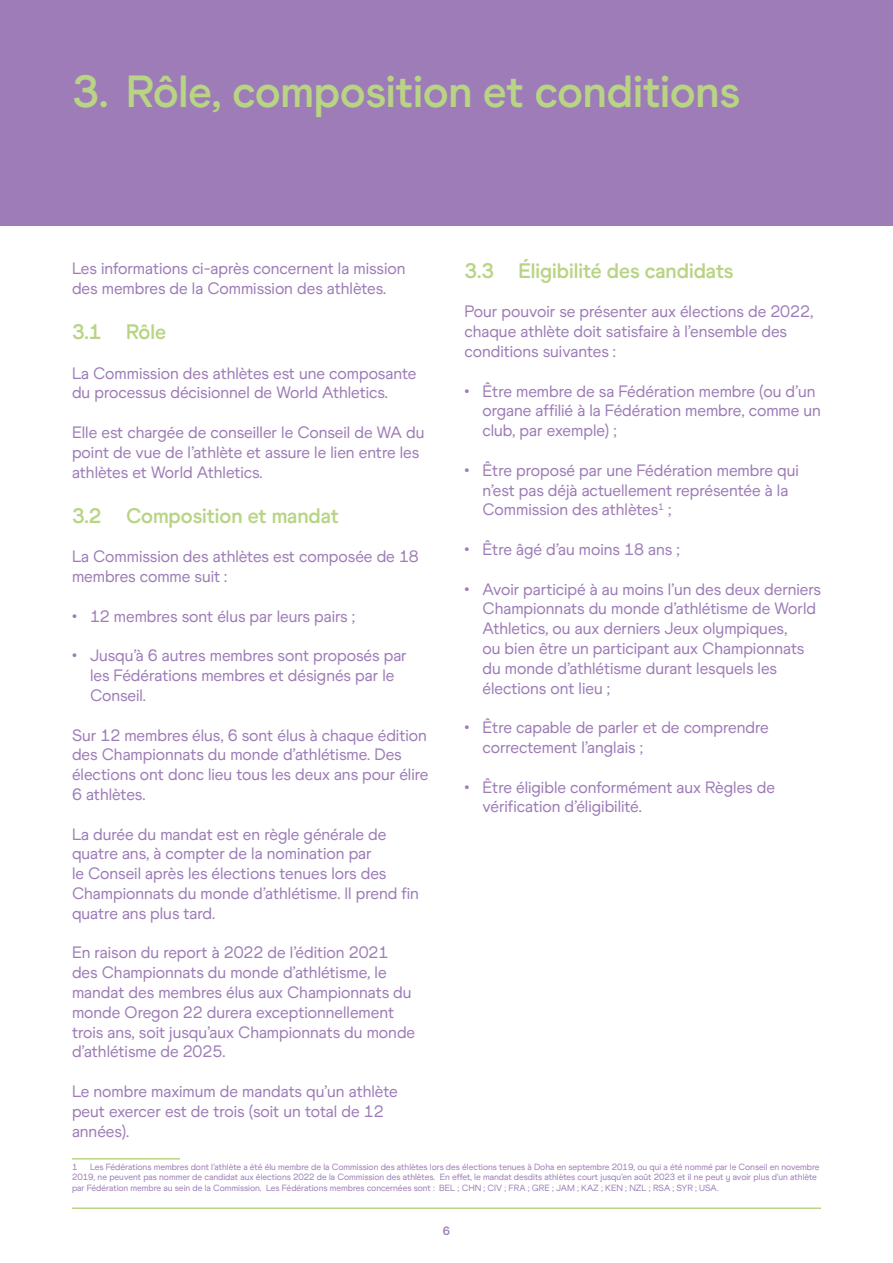
<style>
.page{position:relative;width:893px;height:1263px;background:#fff}
.page>*{position:absolute;margin:0;border:0;box-sizing:border-box;transform-origin:0 0}
.t1{font:700 45px "World Athletics";color:#b8d484}
.t2{font:700 21px "World Athletics";color:#b8d484}
.Body_Copy{font:16.5px/19.8px "World Athletics";color:#9d7cb7}
.t3{font:700 12px "World Athletics";color:#9d7cb7}
.t4{font:9px/10.8px "World Athletics";color:#9d7cb7}
</style>
<div class="page">
<hr style="left:72px;top:1207px;width:749px;height:2px;background:#b8d484">
<div style="left:0;top:0;width:893px;height:225px;background:#9d7cb7"></div>
<hr style="left:72px;top:1158px;width:108px;height:1px;background:#b8d484">
<h1 class="t1" style="left:72px;top:65px;width:669px">3. Rôle, composition et conditions</h1>
<h3 class="t2" style="left:464px;top:258px;width:270px">3.3 Éligibilité des candidats</h3>
<p class="Body_Copy" style="left:464px;top:302px;width:350px">Pour pouvoir se présenter aux élections de 2022, chaque athlète doit satisfaire à l’ensemble des conditions suivantes :</p>
<p class="Body_Copy" style="left:482px;top:381px;width:340px;text-indent:-18px">• Être membre de sa Fédération membre (ou d’un organe affilié à la Fédération membre, comme un club, par exemple) ;</p>
<p class="Body_Copy" style="left:482px;top:460px;width:318px;text-indent:-18px">• Être proposé par une Fédération membre qui n’est pas déjà actuellement représentée à la<br>Commission des athlètes<sup>1</sup> ;</p>
<p class="Body_Copy" style="left:464px;top:539px;width:217px">• Être âgé d’au moins 18 ans ;</p>
<p class="Body_Copy" style="left:482px;top:579px;width:340px;text-indent:-18px">• Avoir participé à au moins l’un des deux derniers Championnats du monde d’athlétisme de World Athletics, ou aux derniers Jeux olympiques,<br>ou bien être un participant aux Championnats du monde d’athlétisme durant lesquels les élections ont lieu ;</p>
<p class="Body_Copy" style="left:482px;top:718px;width:288px;text-indent:-18px">• Être capable de parler et de comprendre correctement l’anglais ;</p>
<p class="Body_Copy" style="left:482px;top:777px;width:294px;text-indent:-18px">• Être éligible conformément aux Règles de vérification d’éligibilité.</p>
<p class="Body_Copy" style="left:72px;top:259px;width:335px">Les informations ci-après concernent la mission des membres de la Commission des athlètes.</p>
<h3 class="t2" style="left:72px;top:319px;width:96px">3.1 Rôle</h3>
<p class="Body_Copy" style="left:72px;top:363px;width:346px">La Commission des athlètes est une composante du processus décisionnel de World Athletics.</p>
<p class="Body_Copy" style="left:72px;top:422px;width:354px">Elle est chargée de conseiller le Conseil de WA du point de vue de l’athlète et assure le lien entre les athlètes et World Athletics.</p>
<h3 class="t2" style="left:72px;top:503px;width:268px">3.2 Composition et mandat</h3>
<p class="Body_Copy" style="left:72px;top:547px;width:348px">La Commission des athlètes est composée de 18 membres comme suit :</p>
<p class="Body_Copy" style="left:72px;top:606px;width:285px">• 12 membres sont élus par leurs pairs ;</p>
<p class="Body_Copy" style="left:90px;top:646px;width:318px;text-indent:-18px">• Jusqu’à 6 autres membres sont proposés par les Fédérations membres et désignés par le<br>Conseil.</p>
<p class="Body_Copy" style="left:72px;top:725px;width:358px">Sur 12 membres élus, 6 sont élus à chaque édition des Championnats du monde d’athlétisme. Des élections ont donc lieu tous les deux ans pour élire 6 athlètes.</p>
<p class="Body_Copy" style="left:72px;top:824px;width:348px">La durée du mandat est en règle générale de quatre ans, à compter de la nomination par<br>le Conseil après les élections tenues lors des Championnats du monde d’athlétisme. Il prend fin quatre ans plus tard.</p>
<p class="Body_Copy" style="left:72px;top:943px;width:345px">En raison du report à 2022 de l’édition 2021 des Championnats du monde d’athlétisme, le mandat des membres élus aux Championnats du monde Oregon 22 durera exceptionnellement trois ans, soit jusqu’aux Championnats du monde d’athlétisme de 2025.</p>
<p class="Body_Copy" style="left:72px;top:1081px;width:327px">Le nombre maximum de mandats qu’un athlète peut exercer est de trois (soit un total de 12 années).</p>
<p class="t4" style="left:72px;top:1161px;width:7px">1</p>
<p class="t4" style="left:72px;top:1161px;width:749px;text-indent:18px">Les Fédérations membres dont l’athlète a été élu membre de la Commission des athlètes lors des élections tenues à Doha en septembre 2019, ou qui a été nommé par le Conseil en novembre<br>2019, ne peuvent pas nommer de candidat aux élections 2022 de la Commission des athlètes. En effet, le mandat desdits athlètes court jusqu’en août 2023 et il ne peut y avoir plus d’un athlète par Fédération membre au sein de la Commission. Les Fédérations membres concernées sont : BEL ; CHN ; CIV ; FRA ; GRE ; JAM ; KAZ ; KEN ; NZL ; RSA ; SYR ; USA.</p>
<p class="t3" style="left:443px;top:1223px;width:9px">6</p>
</div>
